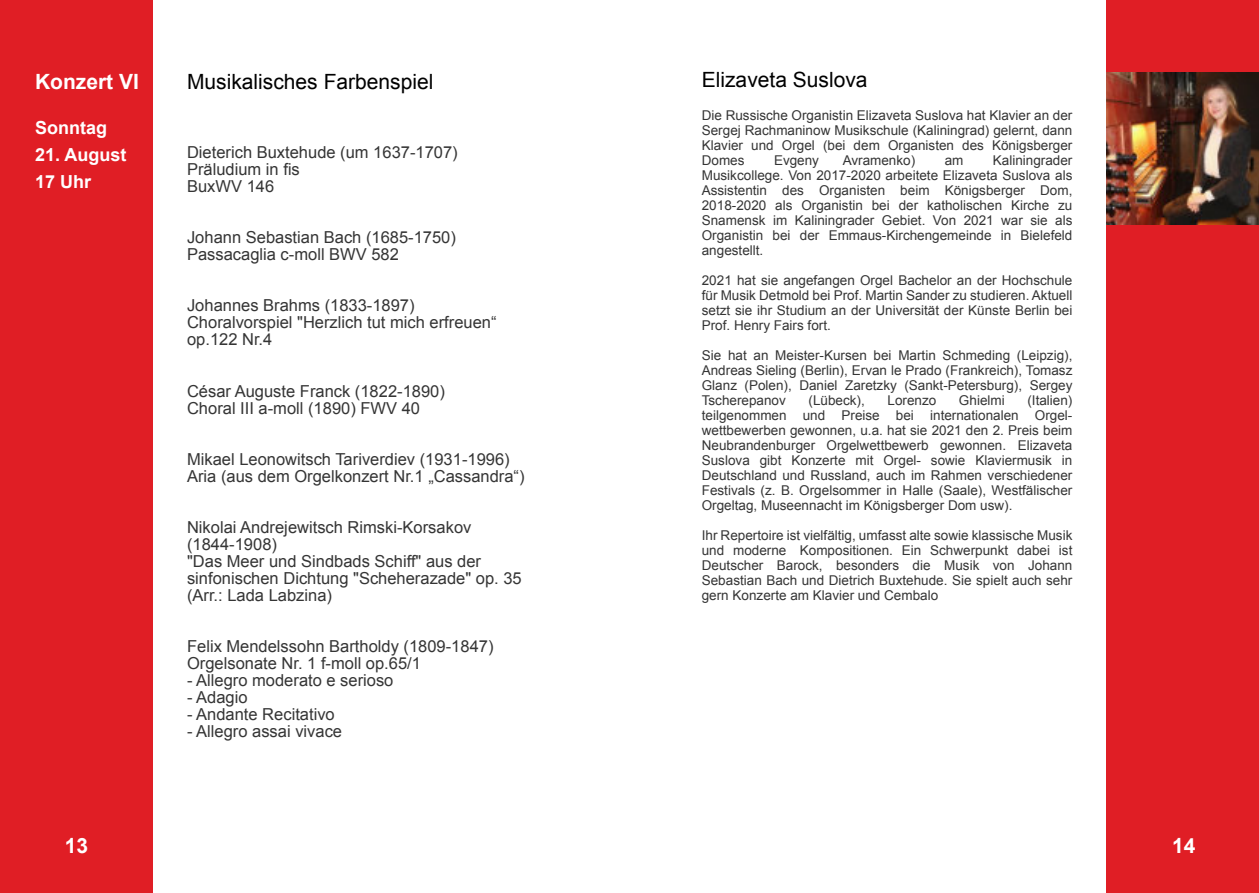
<style>
.page{position:relative;width:1259px;height:893px;background:#fff}
.page>*{position:absolute;margin:0;border:0;box-sizing:border-box;transform-origin:0 0}
.t1{font:21px "Arial";color:#000}
.t2{font:700 21px "Arial";color:#fff}
.t3{font:700 18px/27px "Arial";color:#fff}
.t4{font:16.5px/17.1px "Arial";color:#353535}
.t5{font:13.5px/15px "Arial";color:#353535;text-align:justify}
</style>
<div class="page">
<div style="left:0;top:0;width:153px;height:893px;background:#e01e25"></div>
<div style="left:1106px;top:0;width:153px;height:893px;background:#e01e25"></div>
<img style="left:1106px;top:72px;width:153px;height:152px">
<h1 class="t2" style="left:35px;top:74px;width:105px">Konzert VI</h1>
<h2 class="t3" style="left:35px;top:116px;width:73px">Sonntag</h2>
<h2 class="t3" style="left:35px;top:143px;width:93px">21. August<br>17 Uhr</h2>
<h1 class="t1" style="left:187px;top:74px;width:248px">Musikalisches Farbenspiel</h1>
<p class="t4" style="left:187px;top:145px;width:272px">Dieterich Buxtehude (um 1637-1707)<br>Präludium in fis<br>BuxWV 146</p>
<p class="t4" style="left:187px;top:230px;width:270px">Johann Sebastian Bach (1685-1750)<br>Passacaglia c-moll BWV 582</p>
<p class="t4" style="left:187px;top:299px;width:311px">Johannes Brahms (1833-1897)<br>Choralvorspiel "Herzlich tut mich erfreuen“ op.122 Nr.4</p>
<p class="t4" style="left:187px;top:384px;width:259px">César Auguste Franck (1822-1890)<br>Choral III a-moll (1890) FWV 40</p>
<p class="t4" style="left:187px;top:452px;width:339px">Mikael Leonowitsch Tariverdiev (1931-1996)<br>Aria (aus dem Orgelkonzert Nr.1 „Cassandra“)</p>
<p class="t4" style="left:187px;top:520px;width:336px">Nikolai Andrejewitsch Rimski-Korsakov (1844-1908)<br>"Das Meer und Sindbads Schiff" aus der sinfonischen Dichtung "Scheherazade" op. 35 (Arr.: Lada Labzina)</p>
<p class="t4" style="left:187px;top:639px;width:308px">Felix Mendelssohn Bartholdy (1809-1847)<br>Orgelsonate Nr. 1 f-moll op.65/1</p>
<p class="t4" style="left:187px;top:673px;width:208px">- Allegro moderato e serioso</p>
<p class="t4" style="left:187px;top:690px;width:62px">- Adagio</p>
<p class="t4" style="left:187px;top:707px;width:149px">- Andante Recitativo</p>
<p class="t4" style="left:187px;top:725px;width:156px">- Allegro assai vivace</p>
<h1 class="t1" style="left:702px;top:72px;width:167px">Elizaveta Suslova</h1>
<p class="t5" style="left:702px;top:109px;width:372px">Die Russische Organistin Elizaveta Suslova hat Klavier an der Sergej Rachmaninow Musikschule (Kaliningrad) gelernt, dann Klavier und Orgel (bei dem Organisten des Königsberger Domes</p>
<p class="t5" style="left:774px;top:154px;width:47px">Evgeny</p>
<p class="t5" style="left:842px;top:154px;width:74px">Avramenko)</p>
<p class="t5" style="left:944px;top:154px;width:20px">am</p>
<p class="t5" style="left:702px;top:154px;width:372px;text-indent:291px">Kaliningrader Musikcollege. Von 2017-2020 arbeitete Elizaveta Suslova als Assistentin des Organisten beim Königsberger Dom, 2018-2020 als Organistin bei der katholischen Kirche zu Snamensk im Kaliningrader Gebiet. Von 2021 war sie als Organistin bei der Emmaus-Kirchengemeinde in Bielefeld angestellt.</p>
<p class="t5" style="left:702px;top:274px;width:372px">2021 hat sie angefangen Orgel Bachelor an der Hochschule für Musik Detmold bei Prof. Martin Sander zu studieren. Aktuell setzt sie ihr Studium an der Universität der Künste Berlin bei Prof. Henry Fairs fort.</p>
<p class="t5" style="left:702px;top:349px;width:372px">Sie hat an Meister-Kursen bei Martin Schmeding (Leipzig), Andreas Sieling (Berlin), Ervan le Prado (Frankreich), Tomasz Glanz (Polen), Daniel Zaretzky (Sankt-Petersburg), Sergey Tscherepanov</p>
<p class="t5" style="left:702px;top:394px;width:372px;text-indent:326px">(Italien) teilgenommen und Preise bei internationalen Orgel&shy;wettbewerben gewonnen, u.a. hat sie 2021 den 2. Preis beim Neubrandenburger Orgelwettbewerb gewonnen. Elizaveta Suslova gibt Konzerte mit Orgel- sowie Klaviermusik in Deutschland und Russland, auch im Rahmen verschiedener Festivals (z. B. Orgelsommer in Halle (Saale), Westfälischer Orgeltag, Museennacht im Königsberger Dom usw).</p>
<p class="t5" style="left:702px;top:529px;width:372px">Ihr Repertoire ist vielfältig, umfasst alte sowie klassische Musik und moderne Kompositionen. Ein Schwerpunkt dabei ist Deutscher Barock, besonders die Musik von Johann Sebastian Bach und Dietrich Buxtehude. Sie spielt auch sehr gern Konzerte am Klavier und Cembalo</p>
<p class="t5" style="left:808px;top:394px;width:58px">(Lübeck),</p>
<p class="t5" style="left:887px;top:394px;width:50px">Lorenzo</p>
<p class="t5" style="left:959px;top:394px;width:47px">Ghielmi</p>
<h1 class="t2" style="left:65px;top:838px;width:25px">13</h1>
<h1 class="t2" style="left:1172px;top:838px;width:25px">14</h1>
</div>
